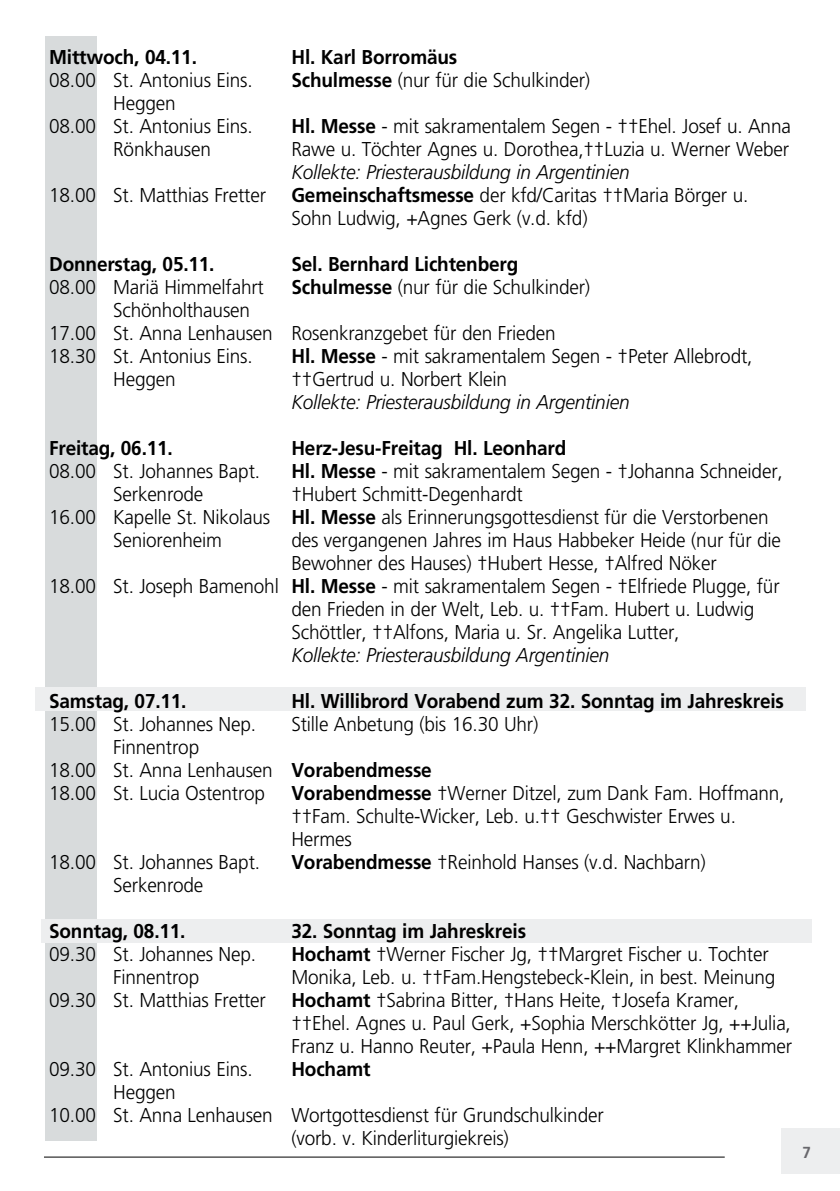
<style>
.page{position:relative;width:840px;height:1191px;background:#fff}
.page>*{position:absolute;margin:0;border:0;box-sizing:border-box;transform-origin:0 0}
.t1{font:300 20px/23px "Frutiger";letter-spacing:-.01em;color:#000;scale:.95 1}
.t2{font:700 20px "Frutiger";letter-spacing:-.01em;color:#000;scale:.95 1}
.t3{font:italic 300 20px "Frutiger";letter-spacing:-.01em;color:#000;scale:.95 1}
.t4{font:700 16px "Frutiger";color:#68676c;scale:.95 1}
.s1{font-weight:700}
</style>
<div class="page">
<div style="left:45px;top:37px;width:51px;height:1103px;background:#d8dbdc"></div>
<div style="left:780px;top:1128px;width:59px;height:46px;background:#edeeef"></div>
<hr style="left:44px;top:1156px;width:680px;height:1px;background:#000">
<div style="left:41px;top:919px;width:770px;height:24px;background:#edeeef"></div>
<div style="left:36px;top:687px;width:769px;height:23px;background:#edeeef"></div>
<p class="t2" style="left:49px;top:45px;width:157px">Mittwoch, 04.11.</p>
<p class="t2" style="left:291px;top:45px;width:176px">Hl. Karl Borromäus</p>
<p class="t1" style="left:49px;top:68px;width:216px">08.00 St. Antonius Eins.</p>
<p class="t1" style="left:291px;top:68px;width:316px"><span class="s1">Schulmesse</span> (nur für die Schulkinder)</p>
<p class="t1" style="left:49px;top:91px;width:216px;text-indent:64px">Heggen<br>08.00 St. Antonius Eins.</p>
<p class="t1" style="left:291px;top:114px;width:527px"><span class="s1">Hl. Messe</span> - mit sakramentalem Segen - ††Ehel. Josef u. Anna</p>
<p class="t1" style="left:113px;top:137px;width:104px">Rönkhausen</p>
<p class="t1" style="left:291px;top:137px;width:525px">Rawe u. Töchter Agnes u. Dorothea,††Luzia u. Werner Weber</p>
<p class="t3" style="left:291px;top:161px;width:357px">Kollekte: Priesterausbildung in Argentinien</p>
<p class="t1" style="left:49px;top:183px;width:229px">18.00 St. Matthias Fretter</p>
<p class="t1" style="left:291px;top:183px;width:482px"><span class="s1">Gemeinschaftsmesse</span> der kfd/Caritas ††Maria Börger u.<br>Sohn Ludwig, +Agnes Gerk (v.d. kfd)</p>
<p class="t2" style="left:49px;top:252px;width:175px">Donnerstag, 05.11.</p>
<p class="t2" style="left:291px;top:252px;width:240px">Sel. Bernhard Lichtenberg</p>
<p class="t1" style="left:49px;top:275px;width:227px">08.00 Mariä Himmelfahrt</p>
<p class="t1" style="left:291px;top:275px;width:316px"><span class="s1">Schulmesse</span> (nur für die Schulkinder)</p>
<p class="t1" style="left:49px;top:298px;width:534px;text-indent:64px">Schönholthausen<br>17.00 St. Anna Lenhausen Rosenkranzgebet für den Frieden<br>18.30 St. Antonius Eins.</p>
<p class="t1" style="left:291px;top:344px;width:486px"><span class="s1">Hl. Messe</span> - mit sakramentalem Segen - †Peter Allebrodt,</p>
<p class="t1" style="left:113px;top:367px;width:67px">Heggen</p>
<p class="t1" style="left:291px;top:367px;width:228px">††Gertrud u. Norbert Klein</p>
<p class="t3" style="left:291px;top:391px;width:357px">Kollekte: Priesterausbildung in Argentinien</p>
<p class="t2" style="left:49px;top:436px;width:132px">Freitag, 06.11.</p>
<p class="t2" style="left:291px;top:436px;width:291px">Herz-Jesu-Freitag Hl. Leonhard</p>
<p class="t1" style="left:49px;top:459px;width:223px">08.00 St. Johannes Bapt.</p>
<p class="t1" style="left:291px;top:459px;width:518px"><span class="s1">Hl. Messe</span> - mit sakramentalem Segen - †Johanna Schneider,</p>
<p class="t1" style="left:113px;top:482px;width:96px">Serkenrode</p>
<p class="t1" style="left:291px;top:482px;width:245px">†Hubert Schmitt-Degenhardt</p>
<p class="t1" style="left:49px;top:505px;width:758px">16.00 Kapelle St. Nikolaus <span class="s1">Hl. Messe</span> als Erinnerungsgottesdienst für die Verstorbenen</p>
<p class="t1" style="left:113px;top:528px;width:116px">Seniorenheim</p>
<p class="t1" style="left:291px;top:528px;width:516px">des vergangenen Jahres im Haus Habbeker Heide (nur für die</p>
<p class="t1" style="left:291px;top:551px;width:449px">Bewohner des Hauses) †Hubert Hesse, †Alfred Nöker</p>
<p class="t1" style="left:49px;top:574px;width:770px">18.00 St. Joseph Bamenohl <span class="s1">Hl. Messe</span> - mit sakramentalem Segen - †Elfriede Plugge, für</p>
<p class="t1" style="left:291px;top:597px;width:488px">den Frieden in der Welt, Leb. u. ††Fam. Hubert u. Ludwig</p>
<p class="t1" style="left:291px;top:620px;width:410px">Schöttler, ††Alfons, Maria u. Sr. Angelika Lutter,</p>
<p class="t3" style="left:291px;top:644px;width:336px">Kollekte: Priesterausbildung Argentinien</p>
<p class="t2" style="left:49px;top:689px;width:146px">Samstag, 07.11.</p>
<p class="t2" style="left:291px;top:689px;width:519px">Hl. Willibrord Vorabend zum 32. Sonntag im Jahreskreis</p>
<p class="t1" style="left:49px;top:712px;width:219px">15.00 St. Johannes Nep.</p>
<p class="t1" style="left:291px;top:712px;width:261px">Stille Anbetung (bis 16.30 Uhr)</p>
<p class="t1" style="left:49px;top:735px;width:404px;text-indent:64px">Finnentrop<br>18.00 St. Anna Lenhausen <span class="s1">Vorabendmesse<br></span>18.00 St. Lucia Ostentrop</p>
<p class="t1" style="left:291px;top:781px;width:520px"><span class="s1">Vorabendmesse</span> †Werner Ditzel, zum Dank Fam. Hoffmann, ††Fam. Schulte-Wicker, Leb. u.†† Geschwister Erwes u.<br>Hermes</p>
<p class="t1" style="left:49px;top:850px;width:223px">18.00 St. Johannes Bapt.</p>
<p class="t1" style="left:291px;top:850px;width:437px"><span class="s1">Vorabendmesse</span> †Reinhold Hanses (v.d. Nachbarn)</p>
<p class="t1" style="left:113px;top:873px;width:96px">Serkenrode</p>
<p class="t2" style="left:49px;top:919px;width:145px">Sonntag, 08.11.</p>
<p class="t2" style="left:291px;top:919px;width:248px">32. Sonntag im Jahreskreis</p>
<p class="t1" style="left:49px;top:942px;width:219px">09.30 St. Johannes Nep.</p>
<p class="t1" style="left:291px;top:942px;width:503px"><span class="s1">Hochamt</span> †Werner Fischer Jg, ††Margret Fischer u. Tochter</p>
<p class="t1" style="left:113px;top:965px;width:92px">Finnentrop</p>
<p class="t1" style="left:291px;top:965px;width:510px">Monika, Leb. u. ††Fam.Hengstebeck-Klein, in best. Meinung</p>
<p class="t1" style="left:49px;top:988px;width:229px">09.30 St. Matthias Fretter</p>
<p class="t1" style="left:291px;top:988px;width:528px"><span class="s1">Hochamt</span> †Sabrina Bitter, †Hans Heite, †Josefa Kramer, ††Ehel. Agnes u. Paul Gerk, +Sophia Merschkötter Jg, ++Julia,<br>Franz u. Hanno Reuter, +Paula Henn, ++Margret Klinkhammer</p>
<p class="t1" style="left:49px;top:1057px;width:216px">09.30 St. Antonius Eins.</p>
<p class="t2" style="left:291px;top:1057px;width:85px">Hochamt</p>
<p class="t1" style="left:113px;top:1080px;width:67px">Heggen</p>
<p class="t1" style="left:49px;top:1103px;width:585px">10.00 St. Anna Lenhausen Wortgottesdienst für Grundschulkinder</p>
<p class="t1" style="left:291px;top:1126px;width:230px">(vorb. v. Kinderliturgiekreis)</p>
<p class="t4" style="left:802px;top:1143px;width:10px">7</p>
</div>
